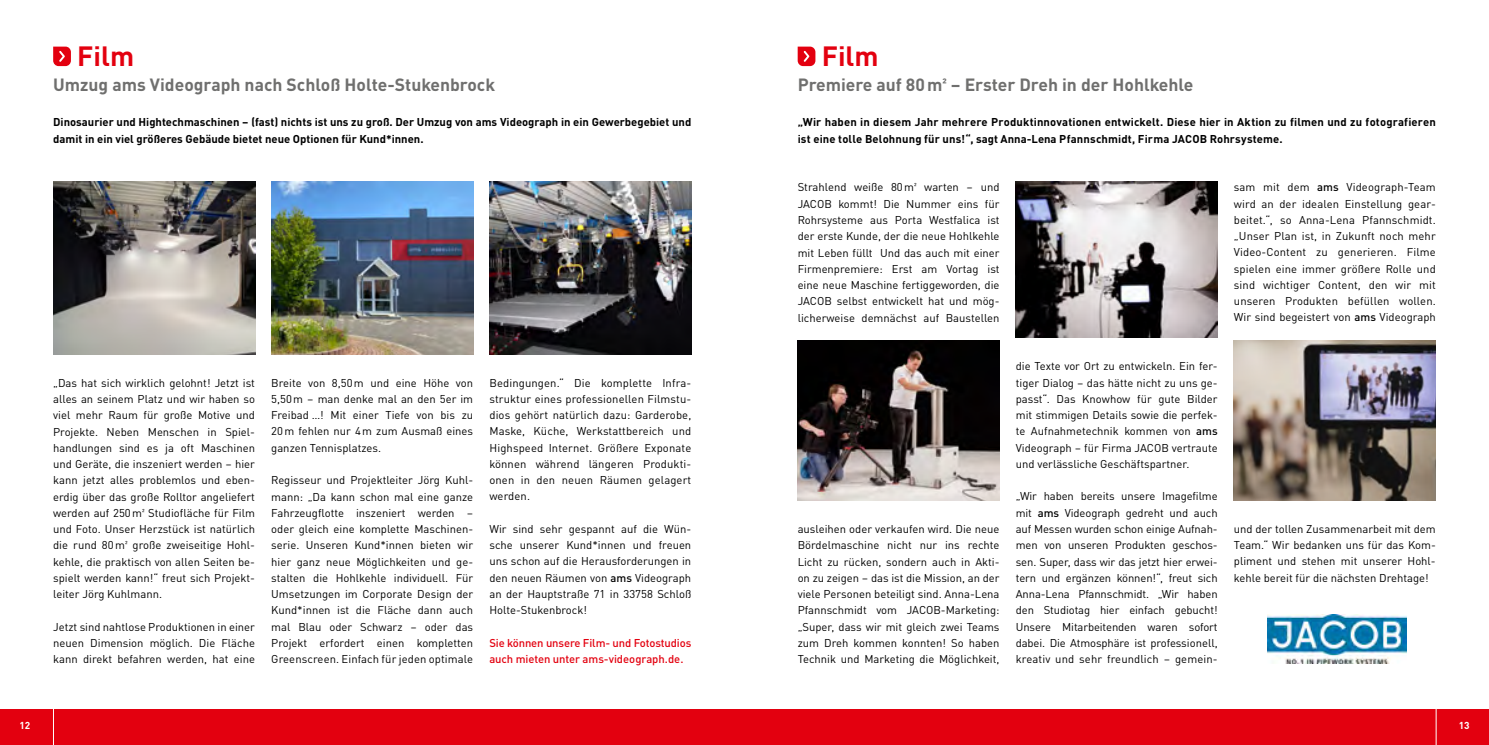
<style>
.page{position:relative;width:1489px;height:745px;background:#fff}
.page>*{position:absolute;margin:0;border:0;box-sizing:border-box;transform-origin:0 0}
.t1{font:700 27.5px "DIN Pro";color:#e3000f}
.t2{font:700 17.5px "DIN Pro";color:#6f6f6e}
.t3{font:11.25px/16.2px "DIN Pro";color:#000;text-align:justify}
.t4{font:700 11.25px/16.2px "DIN Pro";color:#000}
.t5{font:500 11.25px/16.2px "DIN Pro";letter-spacing:-.01em;color:#e3000f}
.t6{font:700 10px "DIN Pro";color:#fff}
.s1{font-weight:500}
</style>
<div class="page">
<div style="left:0;top:709px;width:1488px;height:35px;background:#e3000f"></div>
<hr style="left:53px;top:702px;width:1px;height:42px;background:#fff">
<hr style="left:1435px;top:700px;width:1px;height:44px;background:#fff">
<svg style="left:53px;top:47px;width:18px;height:19px"></svg>
<svg style="left:797px;top:47px;width:18px;height:19px"></svg>
<img style="left:1267px;top:614px;width:139px;height:49px">
<img style="left:271px;top:181px;width:202px;height:173px">
<img style="left:489px;top:181px;width:202px;height:173px">
<img style="left:53px;top:181px;width:202px;height:173px">
<img style="left:797px;top:340px;width:202px;height:160px">
<img style="left:1233px;top:340px;width:202px;height:160px">
<img style="left:1015px;top:181px;width:202px;height:157px">
<h1 class="t1" style="left:77px;top:35px;width:58px">Film</h1>
<h2 class="t2" style="left:53px;top:71px;width:443px">Umzug ams Videograph nach Schloß Holte-Stukenbrock</h2>
<h1 class="t1" style="left:821px;top:35px;width:58px">Film</h1>
<h2 class="t2" style="left:797px;top:71px;width:397px">Premiere auf 80m² – Erster Dreh in der Hohlkehle</h2>
<p class="t4" style="left:53px;top:113px;width:639px">Dinosaurier und Hightechmaschinen – (fast) nichts ist uns zu groß. Der Umzug von ams Videograph in ein Gewerbegebiet und damit in ein viel größeres Gebäude bietet neue Optionen für Kund*innen.</p>
<p class="t4" style="left:797px;top:113px;width:639px">„Wir haben in diesem Jahr mehrere Produktinnovationen entwickelt. Diese hier in Aktion zu filmen und zu fotografieren ist eine tolle Belohnung für uns!“, sagt Anna-Lena Pfannschmidt, Firma JACOB Rohrsysteme.</p>
<p class="t3" style="left:797px;top:178px;width:203px">Strahlend weiße 80m² warten – und JACOB kommt! Die Nummer eins für Rohrsysteme aus Porta Westfalica ist der erste Kunde, der die neue Hohlkehle mit Leben füllt Und das auch mit einer Firmenpremiere: Erst am Vortag ist eine neue Maschine fertiggeworden, die JACOB selbst entwickelt hat und mög&shy;licherweise demnächst auf Baustellen</p>
<p class="t3" style="left:1233px;top:178px;width:203px">sam mit dem <span class="s1">ams</span> Videograph-Team wird an der idealen Einstellung gear&shy;beitet.“, so Anna-Lena Pfannschmidt. „Unser Plan ist, in Zukunft noch mehr Video-Content zu generieren. Filme spielen eine immer größere Rolle und sind wichtiger Content, den wir mit unseren Produkten befüllen wollen.<br>Wir sind begeistert von <span class="s1">ams</span> Videograph</p>
<p class="t3" style="left:53px;top:373px;width:203px">„Das hat sich wirklich gelohnt! Jetzt ist alles an seinem Platz und wir haben so viel mehr Raum für große Motive und Projekte. Neben Menschen in Spiel&shy;handlungen sind es ja oft Maschinen und Geräte, die inszeniert werden – hier kann jetzt alles problemlos und eben&shy;erdig über das große Rolltor angeliefert werden auf 250m² Studiofläche für Film und Foto. Unser Herzstück ist natürlich die rund 80m² große zweiseitige Hohl&shy;kehle, die praktisch von allen Seiten be&shy;spielt werden kann!“ freut sich Projekt&shy;leiter Jörg Kuhlmann.</p>
<p class="t3" style="left:53px;top:617px;width:203px">Jetzt sind nahtlose Produktionen in einer neuen Dimension möglich. Die Fläche kann direkt befahren werden, hat eine</p>
<p class="t3" style="left:271px;top:373px;width:203px">Breite von 8,50m und eine Höhe von 5,50m – man denke mal an den 5er im Freibad …! Mit einer Tiefe von bis zu 20m fehlen nur 4m zum Ausmaß eines ganzen Tennisplatzes.</p>
<p class="t3" style="left:271px;top:471px;width:203px">Regisseur und Projektleiter Jörg Kuhl&shy;mann: „Da kann schon mal eine ganze Fahrzeugflotte inszeniert werden – oder gleich eine komplette Maschinen&shy;serie. Unseren Kund*innen bieten wir hier ganz neue Möglichkeiten und ge&shy;stalten die Hohlkehle individuell. Für Umsetzungen im Corporate Design der Kund*innen ist die Fläche dann auch mal Blau oder Schwarz – oder das Projekt erfordert einen kompletten Greenscreen. Einfach für jeden optimale</p>
<p class="t3" style="left:489px;top:373px;width:203px">Bedingungen.“ Die komplette Infra&shy;struktur eines professionellen Filmstu&shy;dios gehört natürlich dazu: Garderobe, Maske, Küche, Werkstattbereich und Highspeed Internet. Größere Exponate können während längeren Produkti&shy;onen in den neuen Räumen gelagert werden.</p>
<p class="t3" style="left:489px;top:519px;width:203px">Wir sind sehr gespannt auf die Wün&shy;sche unserer Kund*innen und freuen uns schon auf die Herausforderungen in den neuen Räumen von <span class="s1">ams</span> Videograph an der Hauptstraße 71 in 33758 Schloß Holte-Stukenbrock!</p>
<p class="t5" style="left:489px;top:633px;width:203px">Sie können unsere Film- und Fotostudios auch mieten unter ams-videograph.de.</p>
<p class="t3" style="left:797px;top:520px;width:203px">ausleihen oder verkaufen wird. Die neue Bördelmaschine nicht nur ins rechte Licht zu rücken, sondern auch in Akti&shy;on zu zeigen – das ist die Mission, an der viele Personen beteiligt sind. Anna-Lena Pfannschmidt vom JACOB-Marketing: „Super, dass wir mit gleich zwei Teams zum Dreh kommen konnten! So haben Technik und Marketing die Möglichkeit,</p>
<p class="t3" style="left:1015px;top:357px;width:203px">die Texte vor Ort zu entwickeln. Ein fer&shy;tiger Dialog – das hätte nicht zu uns ge&shy;passt“. Das Knowhow für gute Bilder mit stimmigen Details sowie die perfek&shy;te Aufnahmetechnik kommen von <span class="s1">ams </span>Videograph – für Firma JACOB vertraute und verlässliche Geschäftspartner.</p>
<p class="t3" style="left:1015px;top:487px;width:203px">„Wir haben bereits unsere Imagefilme mit <span class="s1">ams</span> Videograph gedreht und auch auf Messen wurden schon einige Aufnah&shy;men von unseren Produkten geschos&shy;sen. Super, dass wir das jetzt hier erwei&shy;tern und ergänzen können!“, freut sich Anna-Lena Pfannschmidt. „Wir haben den Studiotag hier einfach gebucht!<br>Unsere Mitarbeitenden waren sofort dabei. Die Atmosphäre ist professionell, kreativ und sehr freundlich – gemein-</p>
<p class="t3" style="left:1233px;top:519px;width:203px">und der tollen Zusammenarbeit mit dem Team.“ Wir bedanken uns für das Kom&shy;pliment und stehen mit unserer Hohl&shy;kehle bereit für die nächsten Drehtage!</p>
<p class="t6" style="left:19px;top:717px;width:12px">12</p>
<p class="t6" style="left:1458px;top:717px;width:12px">13</p>
</div>
